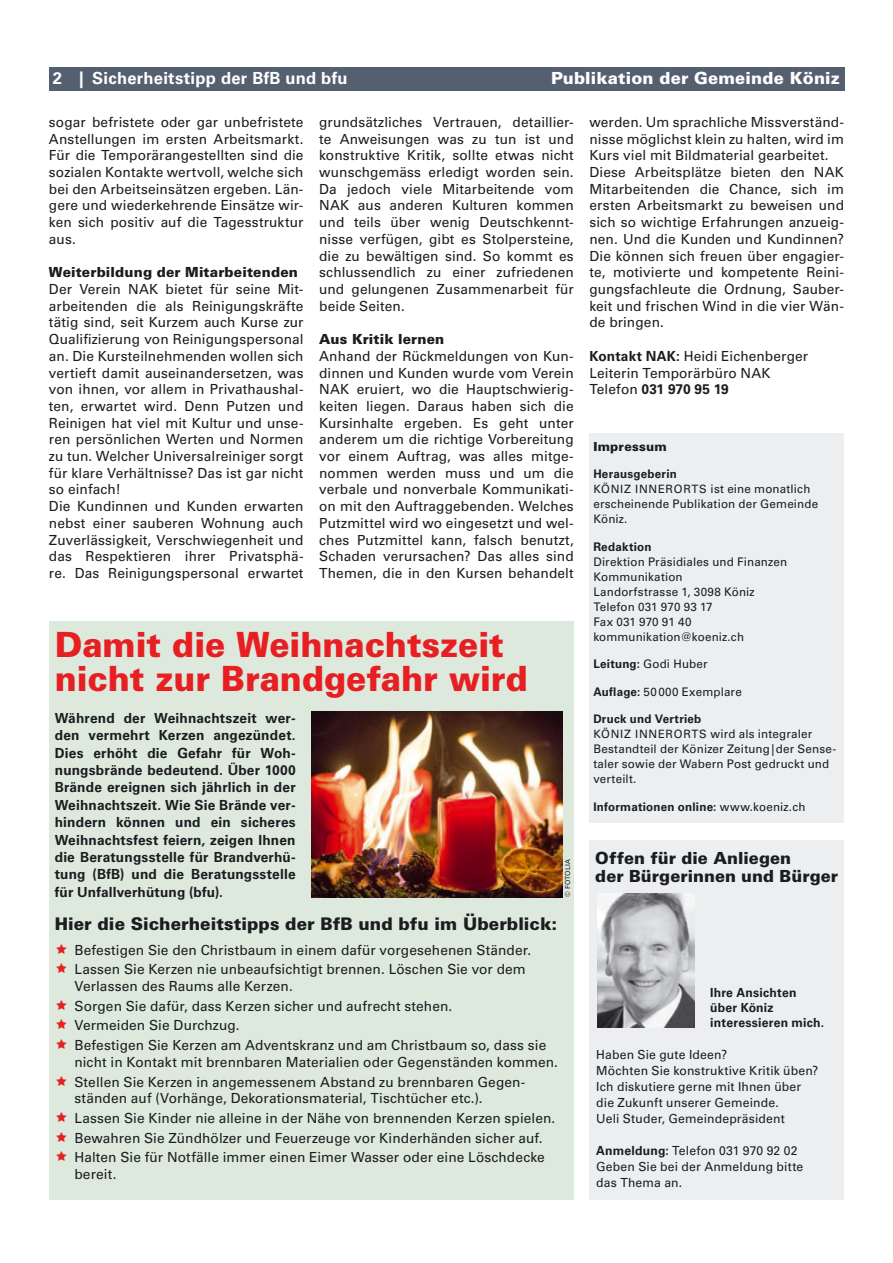
<style>
.page{position:relative;width:893px;height:1263px;background:#fff}
.page>*{position:absolute;margin:0;border:0;box-sizing:border-box;transform-origin:0 0}
.t1{font:900 34.8px/34.8px "Univers LT";color:#e71f22;scale:.95 1}
.t2{font:900 17.4px "Univers LT";color:#1b1c20}
.t3{font:900 16.65px/18.1px "Univers LT";color:#1b1c20}
.t4{font:700 16.65px "Univers LT";letter-spacing:.015em;color:#fff}
.t5{font:900 16.65px "Univers LT";letter-spacing:.01em;color:#fff}
.t6{font:13.95px/16.6px "Univers LT";letter-spacing:.01em;color:#1b1c20}
.t7{font:700 13.95px/17.4px "Univers LT";letter-spacing:.01em;color:#1b1c20;text-align:justify}
.t8{font:900 13.95px "Univers LT";letter-spacing:.01em;color:#1b1c20}
.t9{font:12.6px/16px "Univers LT";letter-spacing:.015em;color:#1b1c20}
.t10{font:700 12.6px/15.3px "Univers LT";letter-spacing:.02em;color:#1b1c20}
.t11{font:900 12.6px "Univers LT";letter-spacing:.02em;color:#1b1c20}
.t12{font:11.85px/15px "Univers LT";letter-spacing:.015em;color:#1b1c20}
.t13{font:700 11.85px "Univers LT";letter-spacing:.02em;color:#1b1c20}
.t14{font:6.9px "Univers LT";letter-spacing:.03em;color:#1b1c20}
.s1{font-weight:700}
.s2{font-size:11.55px}
.s3{font-weight:400}
</style>
<div class="page">
<div style="left:49px;top:67px;width:795px;height:24px;background:#545f70"></div>
<div style="left:589px;top:433px;width:255px;height:390px;background:#eceeef"></div>
<div style="left:589px;top:841px;width:255px;height:359px;background:#eceeef"></div>
<img style="left:597px;top:893px;width:98px;height:135px">
<div style="left:49px;top:621px;width:525px;height:579px;background:#dde9dc"></div>
<img style="left:311px;top:711px;width:251px;height:186px">
<p class="t4" style="left:53px;top:72px;width:296px">2 | Sicherheitstipp der BfB und bfu</p>
<p class="t5" style="left:551px;top:72px;width:291px">Publikation der Gemeinde Köniz</p>
<p class="t6" style="left:49px;top:115px;width:256px;text-align:justify">sogar befristete oder gar unbefristete Anstellungen im ersten Arbeitsmarkt.<br>Für die Temporärangestellten sind die sozialen Kontakte wertvoll, welche sich bei den Arbeitseinsätzen ergeben. Län&shy;gere und wiederkehrende Einsätze wir&shy;ken sich positiv auf die Tagesstruktur aus.</p>
<p class="t8" style="left:49px;top:267px;width:251px">Weiterbildung der Mitarbeitenden</p>
<p class="t6" style="left:49px;top:282px;width:256px">Der Verein NAK bietet für seine Mit&shy;arbeitenden die als Reinigungskräfte tätig sind, seit Kurzem auch Kurse zur Qualifizierung von Reinigungspersonal an. Die Kursteilnehmenden wollen sich vertieft damit auseinandersetzen, was von ihnen, vor allem in Privathaushal&shy;ten, erwartet wird. Denn Putzen und Reinigen hat viel mit Kultur und unse&shy;ren persönlichen Werten und Normen zu tun. Welcher Universalreiniger sorgt für klare Verhältnisse? Das ist gar nicht so einfach!<br>Die Kundinnen und Kunden erwarten nebst einer sauberen Wohnung auch Zuverlässigkeit, Verschwiegenheit und das Respektieren ihrer Privatsphä&shy;re. Das Reinigungspersonal erwartet</p>
<p class="t6" style="left:319px;top:115px;width:256px;text-align:justify">grundsätzliches Vertrauen, detaillier&shy;te Anweisungen was zu tun ist und konstruktive Kritik, sollte etwas nicht wunschgemäss erledigt worden sein.<br>Da jedoch viele Mitarbeitende vom NAK aus anderen Kulturen kommen und teils über wenig Deutschkennt&shy;nisse verfügen, gibt es Stolpersteine, die zu bewältigen sind. So kommt es schlussendlich zu einer zufriedenen und gelungenen Zusammenarbeit für beide Seiten.</p>
<p class="t8" style="left:319px;top:334px;width:127px">Aus Kritik lernen</p>
<p class="t6" style="left:319px;top:348px;width:256px;text-align:justify">Anhand der Rückmeldungen von Kun&shy;dinnen und Kunden wurde vom Verein NAK eruiert, wo die Hauptschwierig&shy;keiten liegen. Daraus haben sich die Kursinhalte ergeben. Es geht unter anderem um die richtige Vorbereitung vor einem Auftrag, was alles mitge&shy;nommen werden muss und um die verbale und nonverbale Kommunikati&shy;on mit den Auftraggebenden. Welches Putzmittel wird wo eingesetzt und wel&shy;ches Putzmittel kann, falsch benutzt, Schaden verursachen? Das alles sind Themen, die in den Kursen behandelt</p>
<p class="t6" style="left:589px;top:115px;width:256px">werden. Um sprachliche Missverständ&shy;nisse möglichst klein zu halten, wird im Kurs viel mit Bildmaterial gearbeitet.<br>Diese Arbeitsplätze bieten den NAK Mitarbeitenden die Chance, sich im ersten Arbeitsmarkt zu beweisen und sich so wichtige Erfahrungen anzueig&shy;nen. Und die Kunden und Kundinnen?<br>Die können sich freuen über engagier&shy;te, motivierte und kompetente Reini&shy;gungsfachleute die Ordnung, Sauber&shy;keit und frischen Wind in die vier Wän&shy;de bringen.</p>
<p class="t6" style="left:589px;top:348px;width:220px"><span class="s1">Kontakt NAK:</span> Heidi Eichenberger<br>Leiterin Temporärbüro NAK<br>Telefon <span class="s1">031 970 95 19</span></p>
<p class="t11" style="left:593px;top:441px;width:75px">Impressum</p>
<p class="t12" style="left:593px;top:467px;width:226px"><span class="s1">Herausgeberin<br></span><span class="s2">KÖNIZ INNERORTS</span> ist eine monatlich erscheinende Publikation der Gemeinde<br>Köniz.</p>
<p class="t13" style="left:593px;top:542px;width:60px">Redaktion</p>
<p class="t12" style="left:593px;top:555px;width:195px">Direktion Präsidiales und Finanzen<br>Kommunikation<br>Landorfstrasse 1, 3098 Köniz<br>Telefon 031 970 93 17<br>Fax 031 970 91 40 kommunikation@koeniz.ch</p>
<p class="t12" style="left:593px;top:657px;width:116px"><span class="s1">Leitung:</span> Godi Huber</p>
<p class="t12" style="left:593px;top:685px;width:150px"><span class="s1">Auflage:</span> 50 000 Exemplare</p>
<p class="t12" style="left:593px;top:712px;width:245px"><span class="s1">Druck und Vertrieb<br></span><span class="s2">KÖNIZ INNERORTS</span> wird als integraler<br>Bestandteil der Könizer Zeitung | der Sense&shy;taler sowie der Wabern Post gedruckt und verteilt.</p>
<p class="t13" style="left:593px;top:802px;width:214px">Informationen online: <span class="s3">www.koeniz.ch</span></p>
<h1 class="t1" style="left:55px;top:629px;width:500px">Damit die Weihnachtszeit nicht zur Brandgefahr wird</h1>
<p class="t7" style="left:55px;top:710px;width:242px">Während der Weihnachtszeit wer&shy;den vermehrt Kerzen angezündet.<br>Dies erhöht die Gefahr für Woh&shy;nungsbrände bedeutend. Über 1000<br>Brände ereignen sich jährlich in der Weihnachtszeit. Wie Sie Brände ver&shy;hindern können und ein sicheres Weihnachtsfest feiern, zeigen Ihnen die Beratungsstelle für Brandverhü&shy;tung (BfB) und die Beratungsstelle für Unfallverhütung (bfu).</p>
<p class="t2" style="left:55px;top:916px;width:504px">Hier die Sicherheitstipps der BfB und bfu im Überblick:</p>
<p class="t6" style="left:74px;top:941px;width:458px;line-height:19.6px">Befestigen Sie den Christbaum in einem dafür vorgesehenen Ständer.<br>Lassen Sie Kerzen nie unbeaufsichtigt brennen. Löschen Sie vor dem</p>
<p class="t6" style="left:74px;top:977px;width:473px;line-height:19.6px">Verlassen des Raums alle Kerzen.<br>Sorgen Sie dafür, dass Kerzen sicher und aufrecht stehen.<br>Vermeiden Sie Durchzug.<br>Befestigen Sie Kerzen am Adventskranz und am Christbaum so, dass sie</p>
<p class="t6" style="left:74px;top:1053px;width:485px;line-height:19.6px">nicht in Kontakt mit brennbaren Materialien oder Gegenständen kommen.<br>Stellen Sie Kerzen in angemessenem Abstand zu brennbaren Gegen-</p>
<p class="t6" style="left:74px;top:1089px;width:482px;line-height:19.6px">ständen auf (Vorhänge, Dekorationsmaterial, Tischtücher etc.).<br>Lassen Sie Kinder nie alleine in der Nähe von brennenden Kerzen spielen.<br>Bewahren Sie Zündhölzer und Feuerzeuge vor Kinderhänden sicher auf.<br>Halten Sie für Notfälle immer einen Eimer Wasser oder eine Löschdecke</p>
<p class="t6" style="left:74px;top:1166px;width:44px">bereit.</p>
<p class="t3" style="left:595px;top:850px;width:244px">Offen für die Anliegen<br>der Bürgerinnen und Bürger</p>
<p class="t14" style="left:565px;top:897px;width:40px;rotate:-90deg">© FOTOLIA</p>
<p class="t10" style="left:710px;top:985px;width:116px">Ihre Ansichten über Köniz interessieren mich.</p>
<p class="t9" style="left:596px;top:1047px;width:224px">Haben Sie gute Ideen?<br>Möchten Sie konstruktive Kritik üben?<br>Ich diskutiere gerne mit Ihnen über die Zukunft unserer Gemeinde.<br>Ueli Studer, Gemeindepräsident</p>
<p class="t9" style="left:596px;top:1143px;width:209px"><span class="s1">Anmeldung:</span> Telefon 031 970 92 02<br>Geben Sie bei der Anmeldung bitte das Thema an.</p>
</div>
